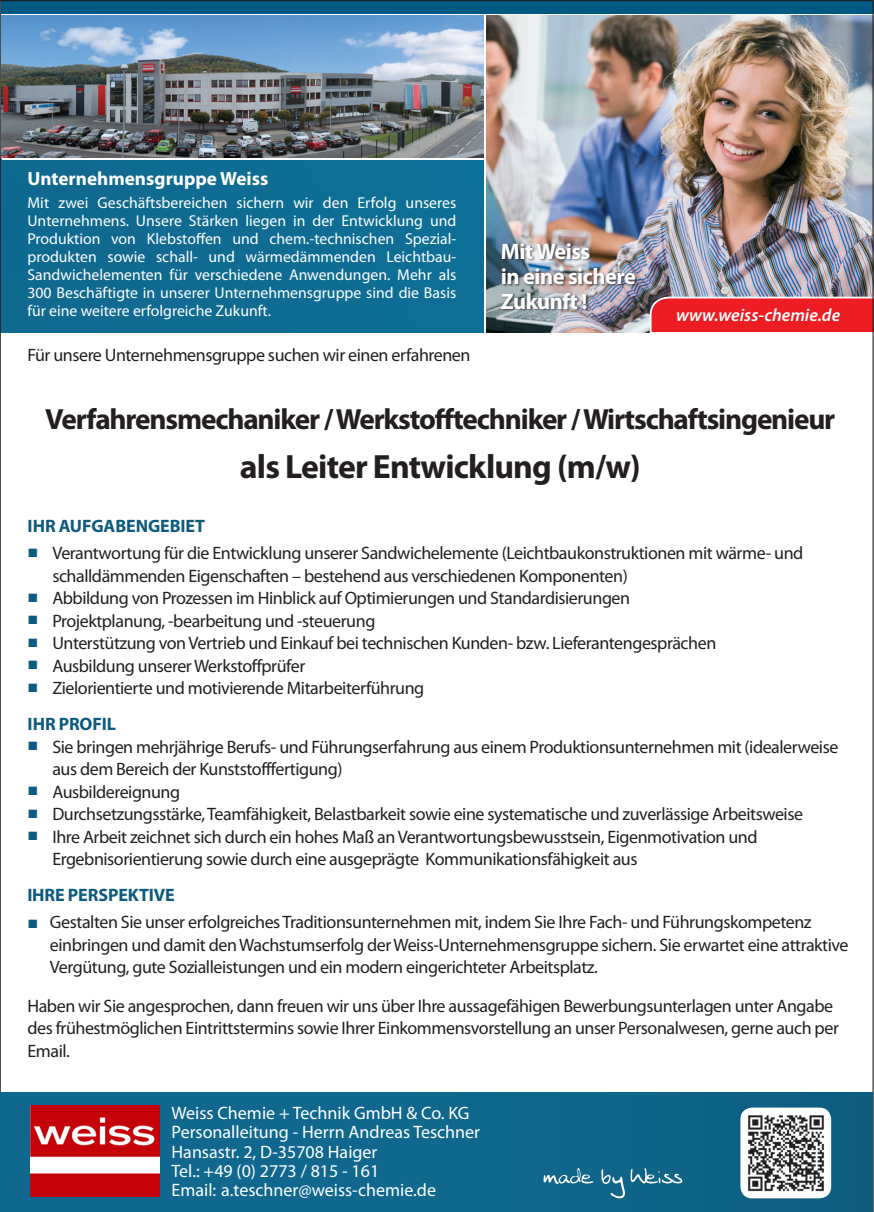
<style>
.page{position:relative;width:874px;height:1212px;background:#fff}
.page>*{position:absolute;margin:0;border:0;box-sizing:border-box;transform-origin:0 0}
.t1{font:700 33.75px "Myriad Pro";letter-spacing:-.025em;color:#231f20}
.t2{font:700 29.25px "Myriad Pro";letter-spacing:-.04em;color:#231f20}
.t3{font:700 22.5px/24.8px "Myriad Pro";letter-spacing:-.025em;color:#fff}
.t4{font:700 19.12px "Myriad Pro";color:#fff}
.t5{font:18px/22.5px "Myriad Pro";letter-spacing:-.025em;color:#231f20}
.t6{font:18px/19.1px "Myriad Pro";color:#fff}
.t7{font:700 18px "Myriad Pro";letter-spacing:-.005em;color:#0d5b7e}
.t8{font:italic 600 17.78px "Myriad Pro";color:#fff}
.t9{font:15.75px "Myriad Pro";color:#fff}
.s1{font-family:"Arial";color:#0d5b7e}
</style>
<div class="page">
<img style="left:2px;top:16px;width:872px;height:316px">
<hr style="left:3px;top:159px;width:482px;height:1px;background:#fff">
<svg style="left:649px;top:296px;width:225px;height:39px;background:#eb3c41"></svg>
<div style="left:501px;top:242px;width:137px;height:70px;background:#231f20;opacity:.75"></div>
<hr style="left:484px;top:15px;width:1px;height:319px;background:#fff">
<div style="left:1px;top:0;width:873px;height:13px;background:#005983"></div>
<div style="left:0;top:1092px;width:872px;height:120px;background:linear-gradient(to right,#16678c,#0d6386)"></div>
<img style="left:30px;top:1106px;width:129px;height:90px">
<img style="left:740px;top:1107px;width:91px;height:91px">
<svg style="left:543px;top:1168px;width:139px;height:30px;background:#2d7898"></svg>
<p class="t4" style="left:27px;top:166px;width:242px">Unternehmensgruppe Weiss</p>
<p class="t9" style="left:27px;top:193px;width:430px">Mit zwei Geschäftsbereichen sichern wir den Erfolg unseres</p>
<p class="t9" style="left:27px;top:211px;width:430px">Unternehmens. Unsere Stärken liegen in der Entwicklung und</p>
<p class="t9" style="left:27px;top:229px;width:430px">Produktion von Klebstoffen und chem.-technischen Spezial-</p>
<p class="t9" style="left:27px;top:247px;width:430px">produkten sowie schall- und wärmedämmenden Leichtbau-</p>
<p class="t9" style="left:27px;top:265px;width:430px">Sandwichelementen für verschiedene Anwendungen. Mehr als</p>
<p class="t9" style="left:27px;top:283px;width:430px">300 Beschäftigte in unserer Unternehmensgruppe sind die Basis</p>
<p class="t9" style="left:27px;top:301px;width:245px">für eine weitere erfolgreiche Zukunft.</p>
<p class="t5" style="left:27px;top:344px;width:444px">Für unsere Unternehmensgruppe suchen wir einen erfahrenen</p>
<p class="t3" style="left:501px;top:238px;width:137px">Mit Weiss<br>in eine sichere<br>Zukunft !</p>
<p class="t8" style="left:676px;top:304px;width:166px">www.weiss-chemie.de</p>
<p class="t2" style="left:45px;top:400px;width:791px">Verfahrensmechaniker / Werkstofftechniker / Wirtschaftsingenieur</p>
<p class="t1" style="left:240px;top:445px;width:402px">als Leiter Entwicklung (m/w)</p>
<p class="t7" style="left:28px;top:514px;width:179px">IHR AUFGABENGEBIET</p>
<p class="t5" style="left:27px;top:542px;width:777px"><span class="s1">■</span> Verantwortung für die Entwicklung unserer Sandwichelemente (Leichtbaukonstruktionen mit wärme- und</p>
<p class="t5" style="left:52px;top:564px;width:577px">schalldämmenden Eigenschaften – bestehend aus verschiedenen Komponenten)</p>
<p class="t5" style="left:27px;top:587px;width:604px"><span class="s1">■</span> Abbildung von Prozessen im Hinblick auf Optimierungen und Standardisierungen</p>
<p class="t5" style="left:27px;top:609px;width:349px"><span class="s1">■</span> Projektplanung, -bearbeitung und -steuerung</p>
<p class="t5" style="left:27px;top:632px;width:690px"><span class="s1">■</span> Unterstützung von Vertrieb und Einkauf bei technischen Kunden- bzw. Lieferantengesprächen</p>
<p class="t5" style="left:27px;top:654px;width:279px"><span class="s1">■</span> Ausbildung unserer Werkstoffprüfer</p>
<p class="t5" style="left:27px;top:677px;width:398px"><span class="s1">■</span> Zielorientierte und motivierende Mitarbeiterführung</p>
<p class="t7" style="left:28px;top:712px;width:90px">IHR PROFIL</p>
<p class="t5" style="left:27px;top:735px;width:812px"><span class="s1">■</span> Sie bringen mehrjährige Berufs- und Führungserfahrung aus einem Produktionsunternehmen mit (idealerweise</p>
<p class="t5" style="left:52px;top:758px;width:292px">aus dem Bereich der Kunststofffertigung)</p>
<p class="t5" style="left:27px;top:780px;width:154px"><span class="s1">■</span> Ausbildereignung</p>
<p class="t5" style="left:27px;top:803px;width:777px"><span class="s1">■</span> Durchsetzungsstärke, Teamfähigkeit, Belastbarkeit sowie eine systematische und zuverlässige Arbeitsweise</p>
<p class="t5" style="left:27px;top:825px;width:732px"><span class="s1">■</span> Ihre Arbeit zeichnet sich durch ein hohes Maß an Verantwortungsbewusstsein, Eigenmotivation und</p>
<p class="t5" style="left:52px;top:848px;width:587px">Ergebnisorientierung sowie durch eine ausgeprägte Kommunikationsfähigkeit aus</p>
<p class="t7" style="left:27px;top:883px;width:149px">IHRE PERSPEKTIVE</p>
<p class="t5" style="left:27px;top:911px;width:785px"><span class="s1">■</span> Gestalten Sie unser erfolgreiches Traditionsunternehmen mit, indem Sie Ihre Fach- und Führungskompetenz</p>
<p class="t5" style="left:50px;top:933px;width:800px">einbringen und damit den Wachstumserfolg der Weiss-Unternehmensgruppe sichern. Sie erwartet eine attraktive</p>
<p class="t5" style="left:50px;top:956px;width:549px">Vergütung, gute Sozialleistungen und ein modern eingerichteter Arbeitsplatz.</p>
<p class="t5" style="left:27px;top:994px;width:813px">Haben wir Sie angesprochen, dann freuen wir uns über Ihre aussagefähigen Bewerbungsunterlagen unter Angabe des frühestmöglichen Eintrittstermins sowie Ihrer Einkommensvorstellung an unser Personalwesen, gerne auch per<br>Email.</p>
<p class="t6" style="left:172px;top:1103px;width:310px">Weiss Chemie + Technik GmbH &amp; Co. KG<br>Personalleitung - Herrn Andreas Teschner</p>
<p class="t6" style="left:172px;top:1142px;width:266px">Hansastr. 2, D-35708 Haiger<br>Tel.: +49 (0) 2773 / 815 - 161<br>Email: a.teschner@weiss-chemie.de</p>
</div>
